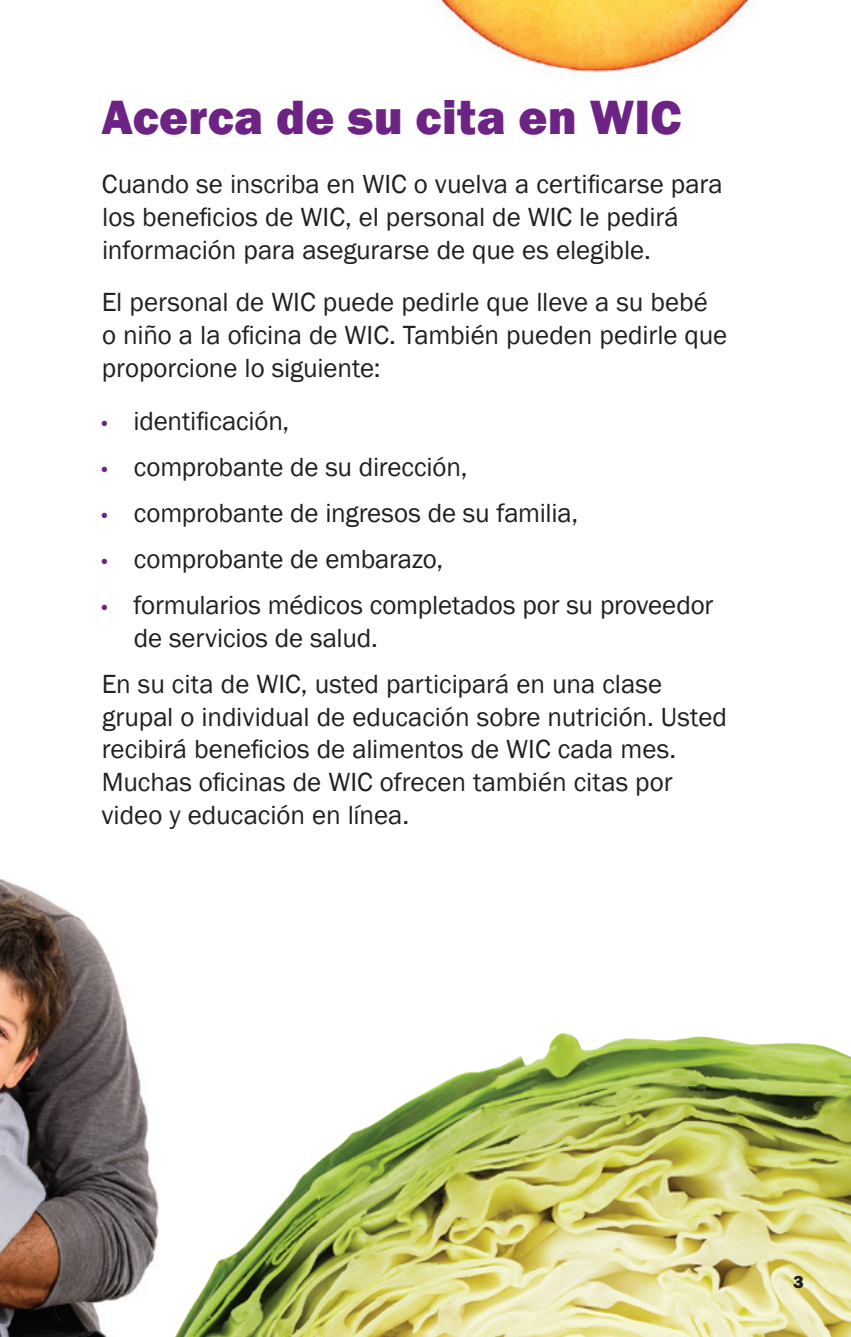
<style>
.page{position:relative;width:851px;height:1337px;background:#fff}
.page>*{position:absolute;margin:0;border:0;box-sizing:border-box;transform-origin:0 0}
.t1{font:800 49.5px "Franklin Gothic";letter-spacing:.005em;color:#6d2383}
.t2{font:27px/32.6px "Franklin Gothic";letter-spacing:-.005em;color:#231f20}
.t3{font:18px "Franklin Gothic URW Hea";color:#231f20}
.s1{font-size:19.12px;color:#6d2383}
</style>
<div class="page">
<img style="left:0;top:878px;width:159px;height:458px">
<img style="left:175px;top:1033px;width:675px;height:303px">
<img style="left:434px;top:0;width:321px;height:72px">
<h2 class="t1" style="left:102px;top:85px;width:581px">Acerca de su cita en WIC</h2>
<p class="t2" style="left:102px;top:169px;width:622px">Cuando se inscriba en WIC o vuelva a certificarse para los beneficios de WIC, el personal de WIC le pedirá información para asegurarse de que es elegible.</p>
<p class="t2" style="left:102px;top:287px;width:627px">El personal de WIC puede pedirle que lleve a su bebé o niño a la oficina de WIC. También pueden pedirle que proporcione lo siguiente:</p>
<p class="t2" style="left:98px;top:405px;width:193px"><span class="s1">•</span> identificación,</p>
<p class="t2" style="left:98px;top:451px;width:371px"><span class="s1">•</span> comprobante de su dirección,</p>
<p class="t2" style="left:98px;top:497px;width:481px"><span class="s1">•</span> comprobante de ingresos de su familia,</p>
<p class="t2" style="left:98px;top:543px;width:346px"><span class="s1">•</span> comprobante de embarazo,</p>
<p class="t2" style="left:134px;top:589px;width:581px;text-indent:-36px"><span class="s1">•</span> formularios médicos completados por su proveedor de servicios de salud.</p>
<p class="t2" style="left:101px;top:668px;width:627px">En su cita de WIC, usted participará en una clase grupal o individual de educación sobre nutrición. Usted recibirá beneficios de alimentos de WIC cada mes.<br>Muchas oficinas de WIC ofrecen también citas por video y educación en línea.</p>
<p class="t3" style="left:793px;top:1270px;width:12px">3</p>
</div>
